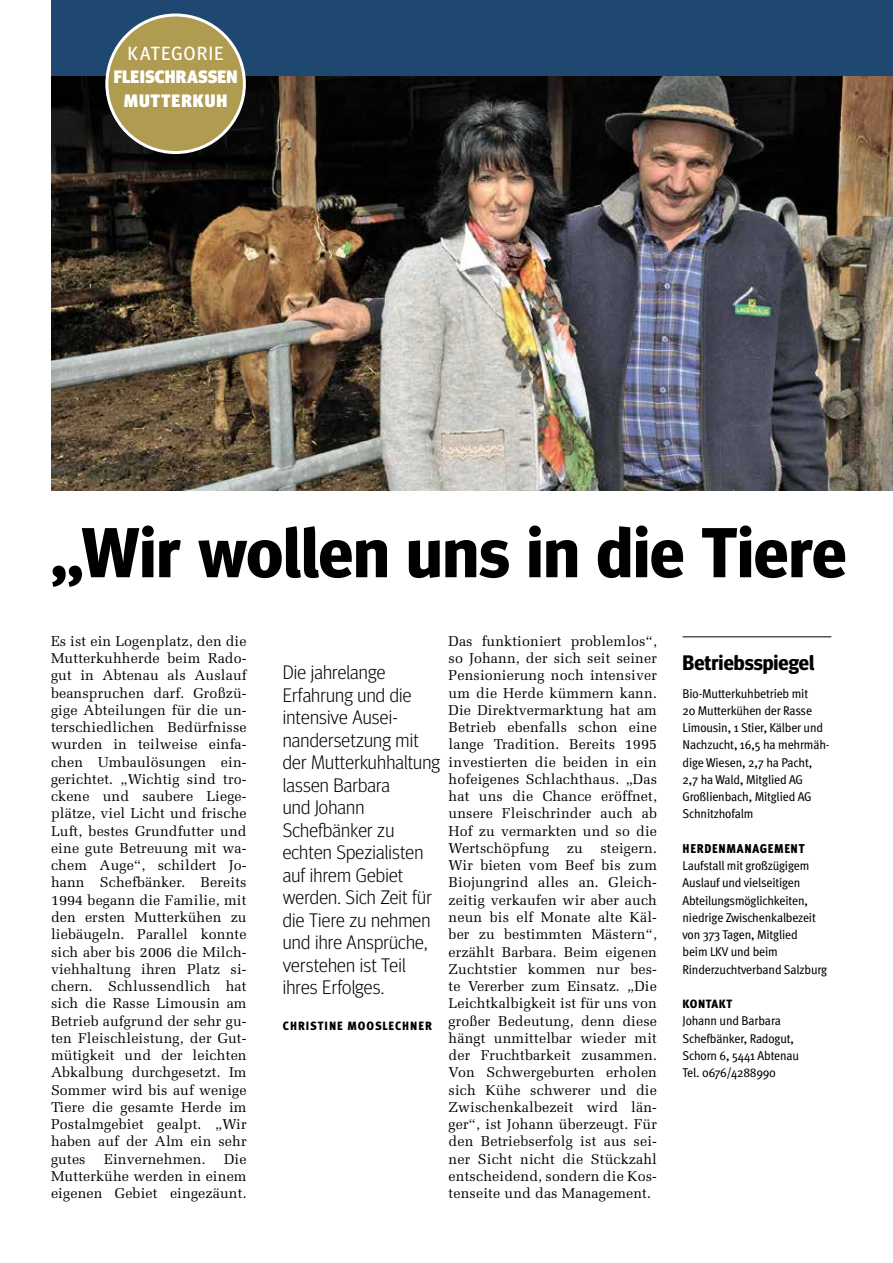
<style>
.page{position:relative;width:893px;height:1263px;background:#fff}
.page>*{position:absolute;margin:0;border:0;box-sizing:border-box;transform-origin:0 0}
.t1{font:700 70.5px "Meta Head OT";color:#000}
.t2{font:700 21px "Meta Head OT";color:#000}
.t3{font:300 19.5px/22.5px "Meta Head OT";letter-spacing:.01em;color:#000}
.t4{font:19.05px "Meta Head OT";letter-spacing:.075em;color:#fff}
.t5{font:900 18px/23.7px "Meta Head OT";letter-spacing:.02em;color:#fff;text-align:center}
.t6{font:14.25px/17.2px "Melior LT Std";letter-spacing:.01em;color:#000;text-align:justify}
.t7{font:condensed 12.75px/17.2px "Meta OT";letter-spacing:-.01em;color:#000;scale:1.07 1}
.t8{font:900 condensed 12.75px "Meta OT";letter-spacing:.06em;color:#000}
.t9{font:900 condensed 12px "Meta OT";letter-spacing:.075em;color:#000;scale:1.05 1}
.t10{font:900 condensed 12px "Meta OT";letter-spacing:.05em;color:#000;scale:1.05 1}
</style>
<div class="page">
<div style="left:51px;top:0;width:842px;height:77px;background:#1f4871"></div>
<img style="left:51px;top:77px;width:842px;height:414px">
<div style="left:107px;top:15px;width:137px;height:138px;background:#af9c50;border-radius:50%"></div>
<div style="left:105px;top:14px;width:141px;height:140px;border:3px solid #fff;border-radius:50%"></div>
<hr style="left:682px;top:637px;width:149px;height:1px;background:#000">
<h3 class="t4" style="left:128px;top:42px;width:97px">KATEGORIE</h3>
<p class="t5" style="left:114px;top:66px;width:125px">FLEISCHRASSEN<br>MUTTERKUH</p>
<h1 class="t1" style="left:51px;top:511px;width:797px">„Wir wollen uns in die Tiere</h1>
<p class="t6" style="left:51px;top:632px;width:197px">Es ist ein Logenplatz, den die Mutterkuhherde beim Rado&shy;gut in Abtenau als Auslauf beanspruchen darf. Großzü&shy;gige Abteilungen für die un&shy;terschiedlichen Bedürfnisse wurden in teilweise einfa&shy;chen Umbaulösungen ein&shy;gerichtet. „Wichtig sind tro&shy;ckene und saubere Liege&shy;plätze, viel Licht und frische Luft, bestes Grundfutter und eine gute Betreuung mit wa&shy;chem Auge“, schildert Jo&shy;hann Schefbänker. Bereits 1994 begann die Familie, mit den ersten Mutterkühen zu liebäugeln. Parallel konnte sich aber bis 2006 die Milch&shy;viehhaltung ihren Platz si&shy;chern. Schlussendlich hat sich die Rasse Limousin am Betrieb aufgrund der sehr gu&shy;ten Fleischleistung, der Gut&shy;mütigkeit und der leichten Abkalbung durchgesetzt. Im Sommer wird bis auf wenige Tiere die gesamte Herde im Postalmgebiet gealpt. „Wir haben auf der Alm ein sehr gutes</p>
<p class="t6" style="left:104px;top:1150px;width:103px">Einvernehmen.</p>
<p class="t6" style="left:51px;top:1150px;width:197px;text-indent:173px">Die Mutterkühe werden in einem eigenen Gebiet eingezäunt.</p>
<p class="t3" style="left:283px;top:661px;width:159px">Die jahrelange<br>Erfahrung und die intensive Ausei&shy;nandersetzung mit der Mutterkuhhaltung lassen Barbara<br>und Johann<br>Schefbänker zu echten Spezialisten auf ihrem Gebiet werden. Sich Zeit für die Tiere zu nehmen und ihre Ansprüche, verstehen ist Teil ihres Erfolges.</p>
<p class="t9" style="left:283px;top:1018px;width:144px">CHRISTINE MOOSLECHNER</p>
<p class="t6" style="left:449px;top:632px;width:210px">Das funktioniert problemlos“, so Johann, der sich seit seiner Pensionierung noch intensiver um die Herde kümmern kann.<br>Die Direktvermarktung hat am Betrieb ebenfalls schon eine lange Tradition. Bereits 1995 investierten die beiden in ein hofeigenes Schlachthaus. „Das hat uns die Chance eröffnet, unsere Fleischrinder auch ab Hof zu vermarkten und so die Wertschöpfung zu steigern.<br>Wir bieten vom Beef bis zum Biojungrind alles an. Gleich&shy;zeitig verkaufen wir aber auch neun bis elf Monate alte Käl&shy;ber zu bestimmten Mästern“, erzählt Barbara. Beim eigenen Zuchtstier kommen nur bes&shy;te Vererber zum Einsatz. „Die Leichtkalbigkeit ist für uns von großer Bedeutung, denn diese hängt unmittelbar wieder mit der Fruchtbarkeit zusammen.<br>Von Schwergeburten erholen sich Kühe schwerer und die Zwischenkalbezeit wird län&shy;ger“, ist Johann überzeugt. Für den Betriebserfolg ist aus sei&shy;ner Sicht nicht die Stückzahl entscheidend, sondern die Kos&shy;tenseite und das Management.</p>
<h2 class="t2" style="left:682px;top:650px;width:133px">Betriebsspiegel</h2>
<p class="t7" style="left:682px;top:684px;width:139px">Bio-Mutterkuhbetrieb mit<br>20 Mutterkühen der Rasse<br>Limousin, 1 Stier, Kälber und<br>Nachzucht, 16,5 ha mehrmäh&shy;dige Wiesen, 2,7 ha Pacht,<br>2,7 ha Wald, Mitglied AG<br>Großlienbach, Mitglied AG<br>Schnitzhofalm</p>
<p class="t8" style="left:683px;top:840px;width:123px">HERDENMANAGEMENT</p>
<p class="t7" style="left:682px;top:856px;width:137px">Laufstall mit großzügigem<br>Auslauf und vielseitigen<br>Abteilungsmöglichkeiten, niedrige Zwischenkalbezeit von 373 Tagen, Mitglied<br>beim LKV und beim<br>Rinderzuchtverband Salzburg</p>
<p class="t10" style="left:683px;top:996px;width:49px">KONTAKT</p>
<p class="t7" style="left:682px;top:1012px;width:110px">Johann und Barbara<br>Schefbänker, Radogut,<br>Schorn 6, 5441 Abtenau<br>Tel. 0676/4288990</p>
</div>
